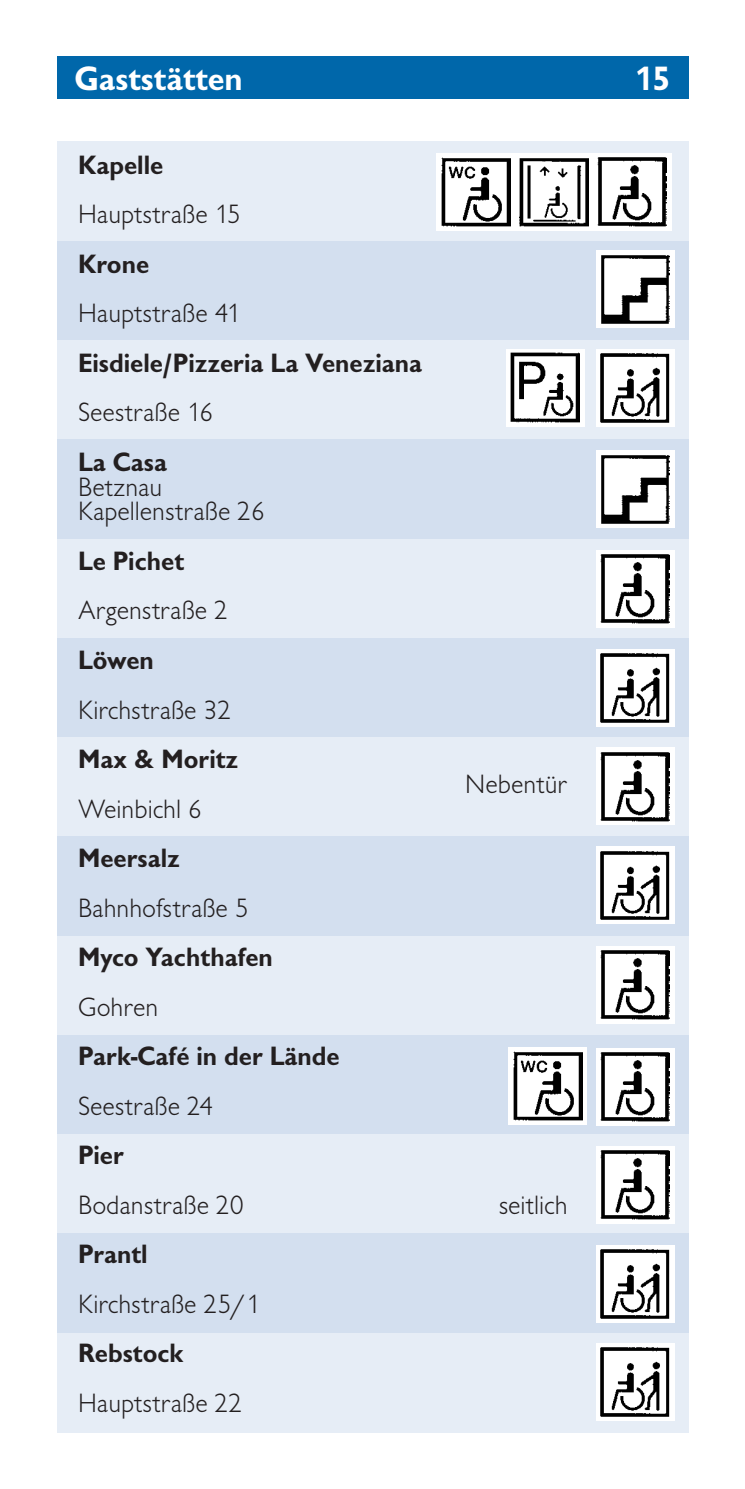
<style>
.page{position:relative;width:745px;height:1489px;background:#fff}
.page>*{position:absolute;margin:0;border:0;box-sizing:border-box;transform-origin:0 0}
.t1{font:700 35px "Giltus T";color:#fff}
.t2{font:300 27.5px/24.8px "Giltus T";color:#231f20}
.t3{font:700 27.5px "Giltus T";color:#231f20}
</style>
<div class="page">
<div style="left:57px;top:57px;width:630px;height:42px;background:#0067aa"></div>
<div style="left:57px;top:142px;width:630px;height:99px;background:#e6edf6"></div>
<div style="left:57px;top:241px;width:630px;height:99px;background:#d3dfef"></div>
<div style="left:57px;top:340px;width:630px;height:99px;background:#e6edf6"></div>
<div style="left:595px;top:250px;width:78px;height:78px;background:#fff"></div>
<img style="left:601px;top:255px;width:68px;height:69px">
<div style="left:57px;top:439px;width:630px;height:100px;background:#d3dfef"></div>
<div style="left:57px;top:539px;width:630px;height:99px;background:#e6edf6"></div>
<div style="left:57px;top:638px;width:630px;height:99px;background:#d3dfef"></div>
<div style="left:57px;top:737px;width:630px;height:99px;background:#e6edf6"></div>
<div style="left:57px;top:836px;width:630px;height:99px;background:#d3dfef"></div>
<div style="left:57px;top:935px;width:630px;height:100px;background:#e6edf6"></div>
<div style="left:57px;top:1035px;width:630px;height:99px;background:#d3dfef"></div>
<div style="left:57px;top:1134px;width:630px;height:99px;background:#e6edf6"></div>
<div style="left:57px;top:1233px;width:630px;height:99px;background:#d3dfef"></div>
<div style="left:57px;top:1332px;width:630px;height:99px;background:#e6edf6"></div>
<div style="left:595px;top:549px;width:78px;height:78px;background:#fff"></div>
<img style="left:600px;top:554px;width:69px;height:69px">
<div style="left:595px;top:649px;width:78px;height:78px;background:#fff"></div>
<img style="left:600px;top:653px;width:69px;height:70px">
<div style="left:595px;top:747px;width:78px;height:78px;background:#fff"></div>
<img style="left:600px;top:752px;width:69px;height:69px">
<div style="left:595px;top:945px;width:78px;height:78px;background:#fff"></div>
<img style="left:600px;top:950px;width:69px;height:69px">
<div style="left:595px;top:846px;width:78px;height:78px;background:#fff"></div>
<img style="left:600px;top:851px;width:69px;height:69px">
<svg style="left:596px;top:1343px;width:77px;height:77px"></svg>
<img style="left:599px;top:1346px;width:70px;height:70px">
<div style="left:595px;top:1244px;width:78px;height:78px;background:#fff"></div>
<img style="left:600px;top:1249px;width:69px;height:70px">
<div style="left:595px;top:1047px;width:78px;height:78px;background:#fff"></div>
<img style="left:600px;top:1052px;width:69px;height:69px">
<div style="left:506px;top:349px;width:78px;height:78px;background:linear-gradient(to right,#fff,#fff)"></div>
<img style="left:510px;top:353px;width:69px;height:69px">
<div style="left:595px;top:450px;width:78px;height:78px;background:#fff"></div>
<img style="left:601px;top:455px;width:68px;height:69px">
<div style="left:595px;top:1145px;width:78px;height:78px;background:#fff"></div>
<img style="left:600px;top:1150px;width:69px;height:69px">
<div style="left:595px;top:349px;width:78px;height:78px;background:#fff"></div>
<img style="left:600px;top:353px;width:69px;height:70px">
<div style="left:508px;top:1047px;width:78px;height:77px;background:#fff"></div>
<img style="left:513px;top:1051px;width:69px;height:69px">
<div style="left:592px;top:153px;width:78px;height:78px;background:#fff"></div>
<img style="left:597px;top:157px;width:69px;height:70px">
<div style="left:436px;top:153px;width:78px;height:78px;background:#fff"></div>
<img style="left:441px;top:157px;width:69px;height:69px">
<div style="left:514px;top:153px;width:78px;height:78px;background:#fff"></div>
<img style="left:519px;top:158px;width:69px;height:68px">
<p class="t1" style="left:74px;top:58px;width:169px">Gaststätten</p>
<p class="t1" style="left:634px;top:58px;width:37px">15</p>
<p class="t3" style="left:78px;top:148px;width:87px">Kapelle</p>
<p class="t2" style="left:78px;top:202px;width:164px">Hauptstraße 15</p>
<p class="t3" style="left:78px;top:247px;width:73px">Krone</p>
<p class="t2" style="left:78px;top:301px;width:164px">Hauptstraße 41</p>
<p class="t3" style="left:78px;top:346px;width:345px">Eisdiele/Pizzeria La Veneziana</p>
<p class="t2" style="left:78px;top:400px;width:137px">Seestraße 16</p>
<p class="t3" style="left:78px;top:445px;width:91px">La Casa</p>
<p class="t2" style="left:78px;top:474px;width:188px">Betznau<br>Kapellenstraße 26</p>
<p class="t3" style="left:78px;top:544px;width:107px">Le Pichet</p>
<p class="t2" style="left:78px;top:598px;width:151px">Argenstraße 2</p>
<p class="t3" style="left:78px;top:643px;width:77px">Löwen</p>
<p class="t2" style="left:78px;top:697px;width:155px">Kirchstraße 32</p>
<p class="t3" style="left:78px;top:742px;width:161px">Max &amp; Moritz</p>
<p class="t2" style="left:465px;top:771px;width:104px">Nebentür</p>
<p class="t2" style="left:78px;top:796px;width:125px">Weinbichl 6</p>
<p class="t3" style="left:78px;top:841px;width:103px">Meersalz</p>
<p class="t2" style="left:78px;top:895px;width:172px">Bahnhofstraße 5</p>
<p class="t3" style="left:78px;top:940px;width:196px">Myco Yachthafen</p>
<p class="t2" style="left:78px;top:994px;width:82px">Gohren</p>
<p class="t3" style="left:78px;top:1039px;width:263px">Park-Café in der Lände</p>
<p class="t2" style="left:78px;top:1093px;width:136px">Seestraße 24</p>
<p class="t3" style="left:78px;top:1138px;width:47px">Pier</p>
<p class="t2" style="left:78px;top:1192px;width:167px">Bodanstraße 20</p>
<p class="t2" style="left:498px;top:1192px;width:70px">seitlich</p>
<p class="t3" style="left:78px;top:1237px;width:71px">Prantl</p>
<p class="t2" style="left:78px;top:1291px;width:183px">Kirchstraße 25/1</p>
<p class="t3" style="left:78px;top:1336px;width:107px">Rebstock</p>
<p class="t2" style="left:78px;top:1390px;width:166px">Hauptstraße 22</p>
</div>
